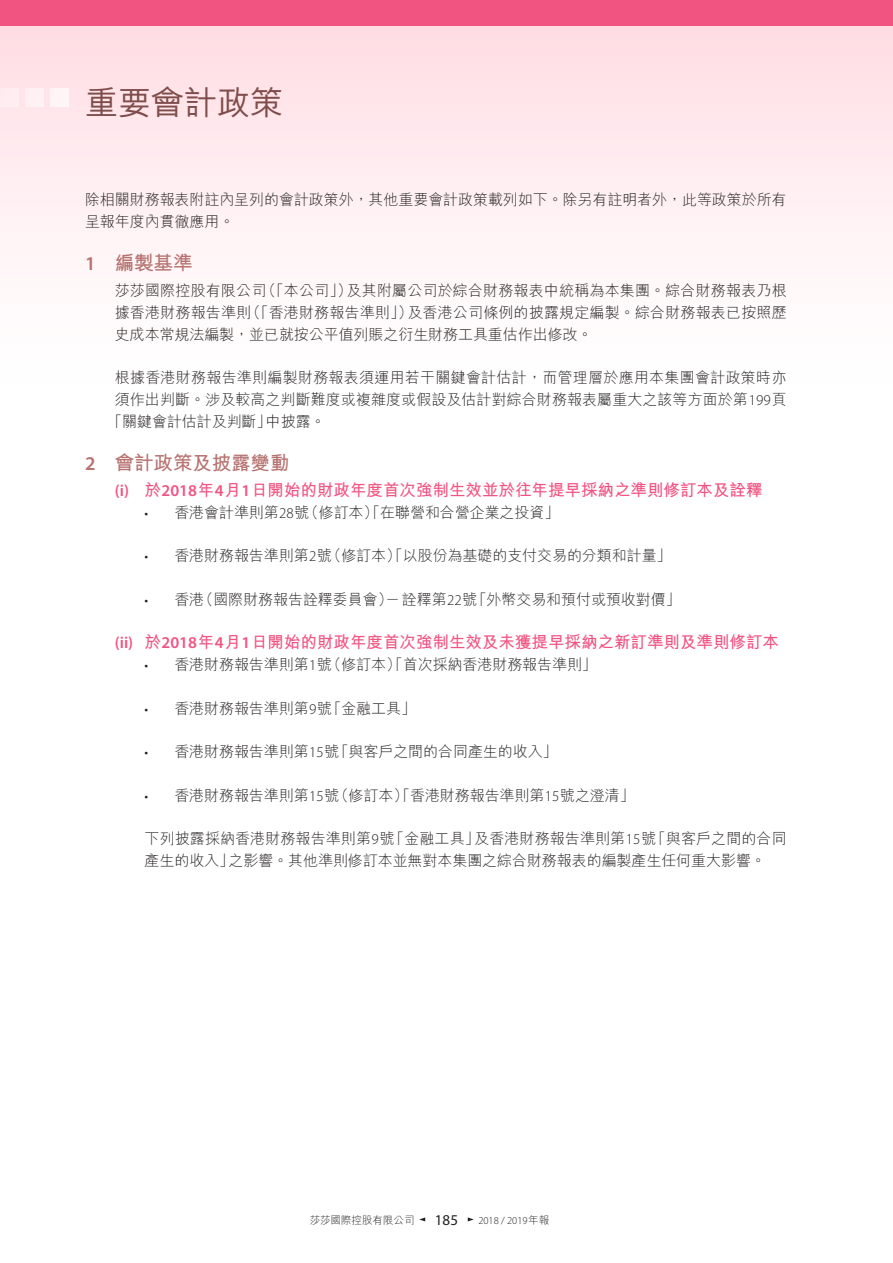
<style>
.page{position:relative;width:893px;height:1263px;background:#fff}
.page>*{position:absolute;margin:0;border:0;box-sizing:border-box;transform-origin:0 0}
.t1{font:500 33px "M Hei HK";color:#7f4d4b}
.t2{font:700 19.5px "M Hei HK";letter-spacing:-.005em;color:#b67270}
.t3{font:700 16.5px "M Hei HK";color:#f25482}
.t4{font:300 15px/21.8px "M Hei HK";letter-spacing:-.005em;color:#231f20}
.t5{font:300 15px "M Hei HK";letter-spacing:.02em;color:#231f20}
.t6{font:15px "Myriad Pro";color:#231f20}
.t7{font:300 10.5px "Myriad Pro";color:#231f20}
.t8{font:300 10.5px "M Hei HK";color:#231f20}
.s1{font-family:"Myriad Pro";font-weight:600}
.s2{font-family:"Myriad Pro"}
.s3{font-family:"M Hei HK"}
</style>
<div class="page">
<div style="left:0;top:0;width:893px;height:429px;background:linear-gradient(to bottom,#ffdce3,#fff)"></div>
<div style="left:0;top:0;width:893px;height:26px;background:#f25482"></div>
<div style="left:1px;top:89px;width:18px;height:18px;background:#ffedf0"></div>
<div style="left:25px;top:89px;width:19px;height:18px;background:#fff1f3"></div>
<div style="left:50px;top:89px;width:18px;height:18px;background:#fff5f7"></div>
<svg style="left:419px;top:1217px;width:6px;height:4px"></svg>
<svg style="left:468px;top:1217px;width:6px;height:4px"></svg>
<h1 class="t1" style="left:85px;top:78px;width:199px">重要會計政策</h1>
<p class="t4" style="left:85px;top:188px;width:703px">除相關財務報表附註內呈列的會計政策外，其他重要會計政策載列如下。除另有註明者外，此等政策於所有呈報年度內貫徹應用。</p>
<h2 class="t2" style="left:85px;top:249px;width:109px"><span class="s1">1</span> 編製基準</h2>
<p class="t4" style="left:115px;top:279px;width:673px;text-align:justify">莎莎國際控股有限公司（「本公司」）及其附屬公司於綜合財務報表中統稱為本集團。綜合財務報表乃根據香港財務報告準則（「香港財務報告準則」）及香港公司條例的披露規定編製。綜合財務報表已按照歷史成本常規法編製，並已就按公平值列賬之衍生財務工具重估作出修改。</p>
<p class="t5" style="left:115px;top:367px;width:673px">根據香港財務報告準則編製財務報表須運用若干關鍵會計估計，而管理層於應用本集團會計政策時亦</p>
<p class="t4" style="left:115px;top:388px;width:673px">須作出判斷。涉及較高之判斷難度或複雜度或假設及估計對綜合財務報表屬重大之該等方面於第<span class="s2">199</span>頁</p>
<p class="t4" style="left:107px;top:410px;width:220px">「關鍵會計估計及判斷」中披露。</p>
<h2 class="t2" style="left:85px;top:449px;width:206px"><span class="s1">2</span> 會計政策及披露變動</h2>
<p class="t3" style="left:115px;top:478px;width:649px"><span class="s1">(i)</span> 於<span class="s1">2018</span>年<span class="s1">4</span>月<span class="s1">1</span>日開始的財政年度首次強制生效並於往年提早採納之準則修訂本及詮釋</p>
<p class="t4" style="left:145px;top:501px;width:416px"><span class="s2">•</span> 香港會計準則第<span class="s2">28</span>號（修訂本）「在聯營和合營企業之投資」</p>
<p class="t4" style="left:145px;top:544px;width:528px"><span class="s2">•</span> 香港財務報告準則第<span class="s2">2</span>號（修訂本）「以股份為基礎的支付交易的分類和計量」</p>
<p class="t4" style="left:145px;top:588px;width:538px"><span class="s2">•</span> 香港（國際財務報告詮釋委員會）－詮釋第<span class="s2">22</span>號「外幣交易和預付或預收對價」</p>
<p class="t3" style="left:115px;top:630px;width:666px"><span class="s1">(ii)</span> 於<span class="s1">2018</span>年<span class="s1">4</span>月<span class="s1">1</span>日開始的財政年度首次強制生效及未獲提早採納之新訂準則及準則修訂本</p>
<p class="t4" style="left:145px;top:653px;width:454px"><span class="s2">•</span> 香港財務報告準則第<span class="s2">1</span>號（修訂本）「首次採納香港財務報告準則」</p>
<p class="t4" style="left:145px;top:697px;width:273px"><span class="s2">•</span> 香港財務報告準則第<span class="s2">9</span>號「金融工具」</p>
<p class="t4" style="left:145px;top:740px;width:415px"><span class="s2">•</span> 香港財務報告準則第<span class="s2">15</span>號「與客戶之間的合同產生的收入」</p>
<p class="t4" style="left:145px;top:784px;width:492px"><span class="s2">•</span> 香港財務報告準則第<span class="s2">15</span>號（修訂本）「香港財務報告準則第<span class="s2">15</span>號之澄清」</p>
<p class="t4" style="left:145px;top:827px;width:644px">下列披露採納香港財務報告準則第<span class="s2">9</span>號「金融工具」及香港財務報告準則第<span class="s2">15</span>號「與客戶之間的合同產生的收入」之影響。其他準則修訂本並無對本集團之綜合財務報表的編製產生任何重大影響。</p>
<p class="t8" style="left:310px;top:1212px;width:106px">莎莎國際控股有限公司</p>
<p class="t6" style="left:435px;top:1211px;width:25px">185</p>
<p class="t7" style="left:478px;top:1214px;width:72px">2018 / 2019<span class="s3">年報</span></p>
</div>
